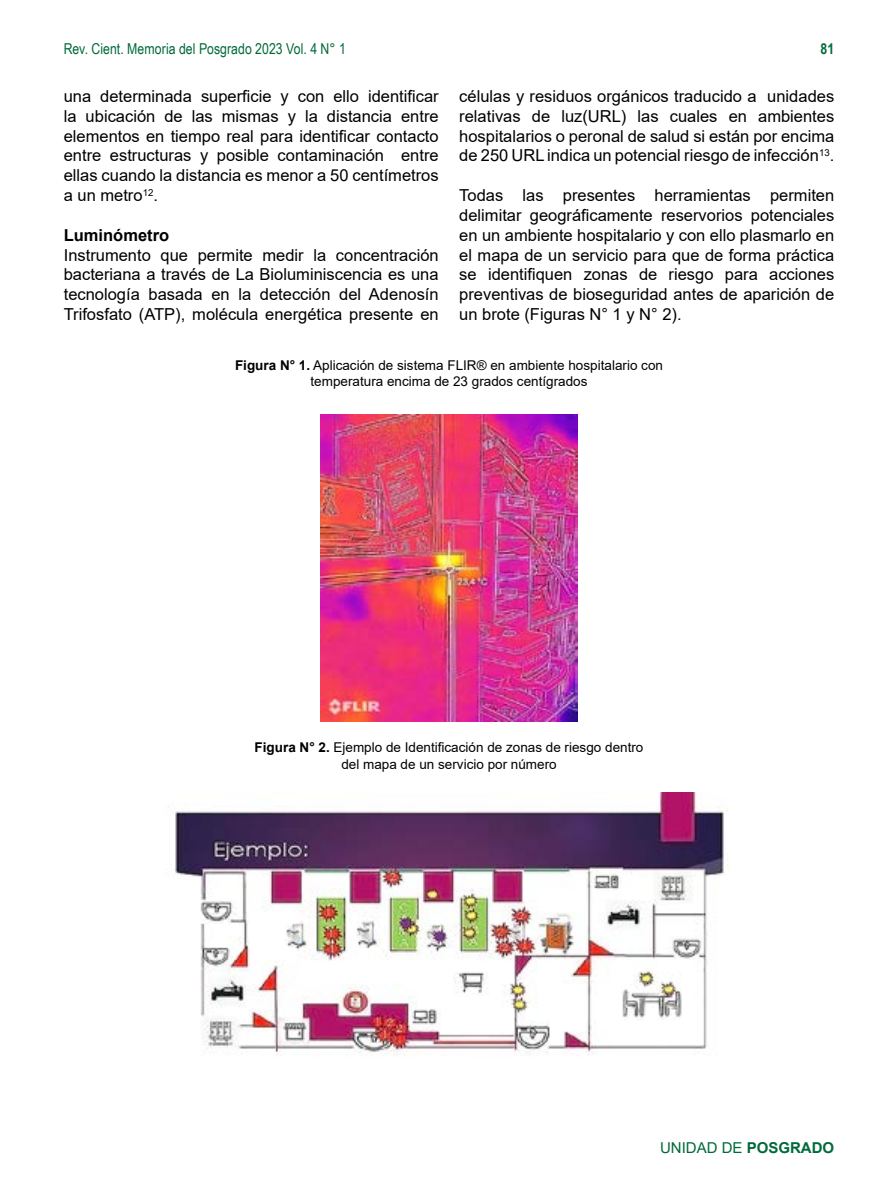
<style>
.page{position:relative;width:893px;height:1191px;background:#fff}
.page>*{position:absolute;margin:0;border:0;box-sizing:border-box;transform-origin:0 0}
.t1{font:16.5px/19.8px "Arial";color:#000;text-align:justify}
.t2{font:700 16.5px "Arial";color:#000}
.t3{font:15px "Arial Narrow";letter-spacing:.005em;color:#00693a}
.t4{font:15px "Arial";color:#00693a}
.t5{font:700 15px "Arial Narrow";color:#00693a}
.t6{font:13.5px/16.2px "Arial";color:#000;text-align:center}
.s1{font-weight:700}
</style>
<div class="page">
<img style="left:321px;top:414px;width:256px;height:308px">
<img style="left:175px;top:792px;width:553px;height:264px">
<p class="t3" style="left:64px;top:38px;width:284px">Rev. Cient. Memoria del Posgrado 2023 Vol. 4 N° 1</p>
<p class="t5" style="left:821px;top:37px;width:15px">81</p>
<p class="t1" style="left:64px;top:86px;width:376px">una determinada superficie y con ello identificar la ubicación de las mismas y la distancia entre elementos en tiempo real para identificar contacto entre estructuras y posible contaminación entre ellas cuando la distancia es menor a 50 centímetros a un metro<sup>12</sup>.</p>
<p class="t2" style="left:64px;top:223px;width:107px">Luminómetro</p>
<p class="t1" style="left:64px;top:245px;width:376px">Instrumento que permite medir la concentración bacteriana a través de La Bioluminiscencia es una tecnología basada en la detección del Adenosín Trifosfato (ATP), molécula energética presente en</p>
<p class="t1" style="left:459px;top:86px;width:376px">células y residuos orgánicos traducido a unidades relativas de luz(URL) las cuales en ambientes hospitalarios o peronal de salud si están por encima de 250 URL indica un potencial riesgo de infección<sup>13</sup>.</p>
<p class="t1" style="left:459px;top:185px;width:376px">Todas las presentes herramientas permiten delimitar geográficamente reservorios potenciales en un ambiente hospitalario y con ello plasmarlo en el mapa de un servicio para que de forma práctica se identifiquen zonas de riesgo para acciones preventivas de bioseguridad antes de aparición de un brote (Figuras N° 1 y N° 2).</p>
<p class="t6" style="left:235px;top:357px;width:429px"><span class="s1">Figura N° 1.</span> Aplicación de sistema FLIR® en ambiente hospitalario con temperatura encima de 23 grados centígrados</p>
<p class="t6" style="left:255px;top:739px;width:390px"><span class="s1">Figura N° 2.</span> Ejemplo de Identificación de zonas de riesgo dentro del mapa de un servicio por número</p>
<p class="t4" style="left:660px;top:1137px;width:176px">UNIDAD DE <span class="s1">POSGRADO</span></p>
</div>
